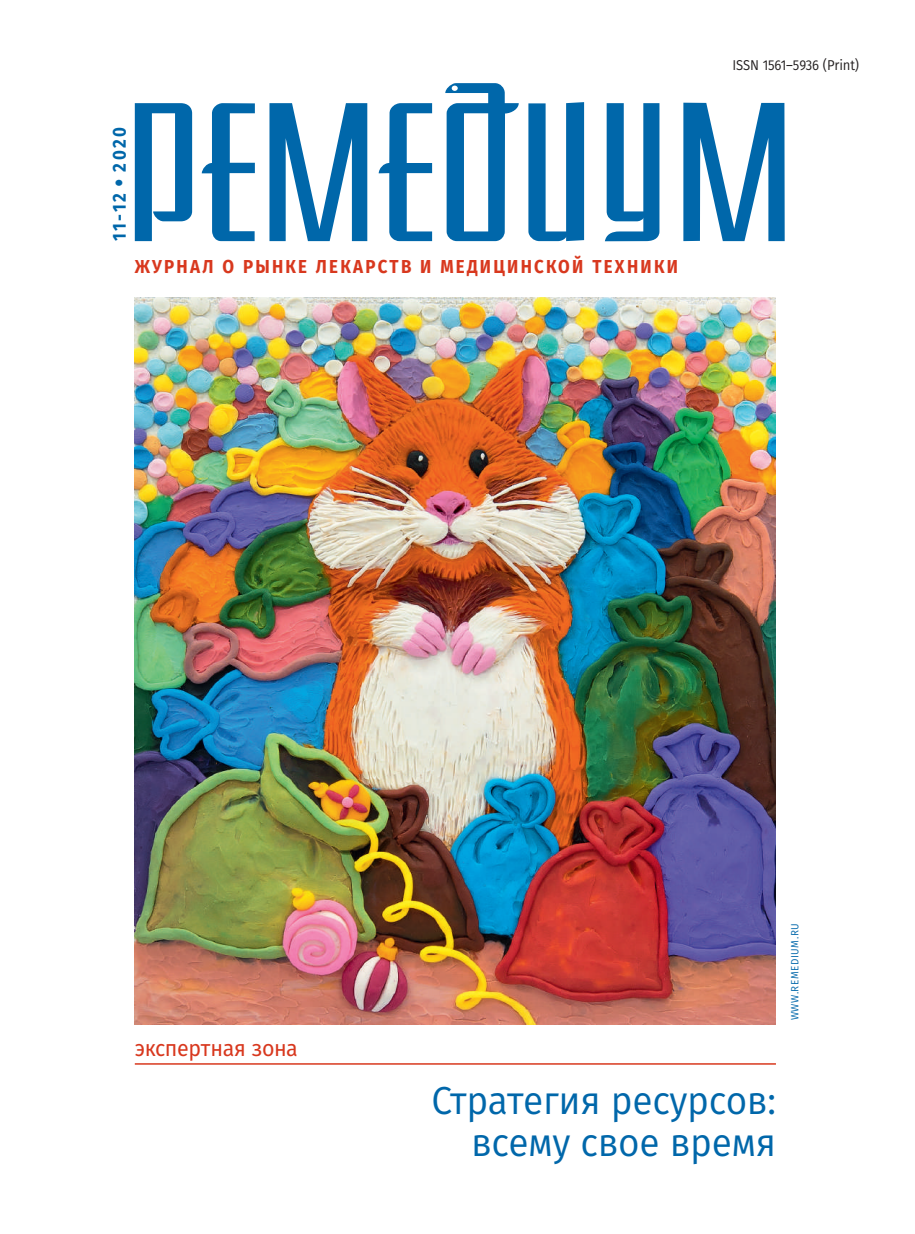
<style>
.page{position:relative;width:915px;height:1234px;background:#fff}
.page>*{position:absolute;margin:0;border:0;box-sizing:border-box;transform-origin:0 0}
.t1{font:39px/42px "Fira Sans";letter-spacing:-.01em;color:#0067aa;text-align:right;scale:.95 1}
.t2{font:22.5px "Fira Sans";letter-spacing:-.02em;color:#d8381e;scale:.95 1}
.t3{font:700 18.75px "Fira Sans";letter-spacing:.13em;color:#d8381e;scale:.9 1}
.t4{font:700 18.75px "Fira Sans";letter-spacing:.14em;color:#0067aa;scale:.9 1}
.t5{font:14.25px "Fira Sans";letter-spacing:-.01em;color:#231f20;scale:.92 1}
.t6{font:10.5px "Fira Sans";letter-spacing:.05em;color:#0067aa;scale:.95 1}
.s1{font-family:"Officina Sans C"}
</style>
<div class="page">
<hr style="left:135px;top:1062px;width:640px;height:2px;background:#d8381e">
<img style="left:135px;top:298px;width:640px;height:726px">
<svg style="left:135px;top:103px;width:57px;height:138px"></svg>
<svg style="left:202px;top:103px;width:53px;height:138px"></svg>
<svg style="left:269px;top:103px;width:98px;height:138px"></svg>
<svg style="left:378px;top:103px;width:54px;height:138px"></svg>
<svg style="left:445px;top:83px;width:73px;height:158px"></svg>
<svg style="left:528px;top:102px;width:56px;height:139px"></svg>
<svg style="left:605px;top:103px;width:54px;height:138px"></svg>
<svg style="left:683px;top:103px;width:101px;height:138px"></svg>
<p class="t4" style="left:106px;top:241px;width:128px;rotate:-90deg">11-12 <span class="s1">•</span> 2020</p>
<p class="t3" style="left:135px;top:253px;width:605px">ЖУРНАЛ О РЫНКЕ ЛЕКАРСТВ И МЕДИЦИНСКОЙ ТЕХНИКИ</p>
<p class="t5" style="left:732px;top:56px;width:139px">ISSN 1561–5936 (Print)</p>
<p class="t2" style="left:135px;top:1031px;width:173px">экспертная зона</p>
<p class="t6" style="left:788px;top:1020px;width:104px;rotate:-90deg">WWW.REMEDIUM.RU</p>
<h1 class="t1" style="left:431px;top:1079px;width:364px">Стратегия ресурсов: всему свое время</h1>
</div>
